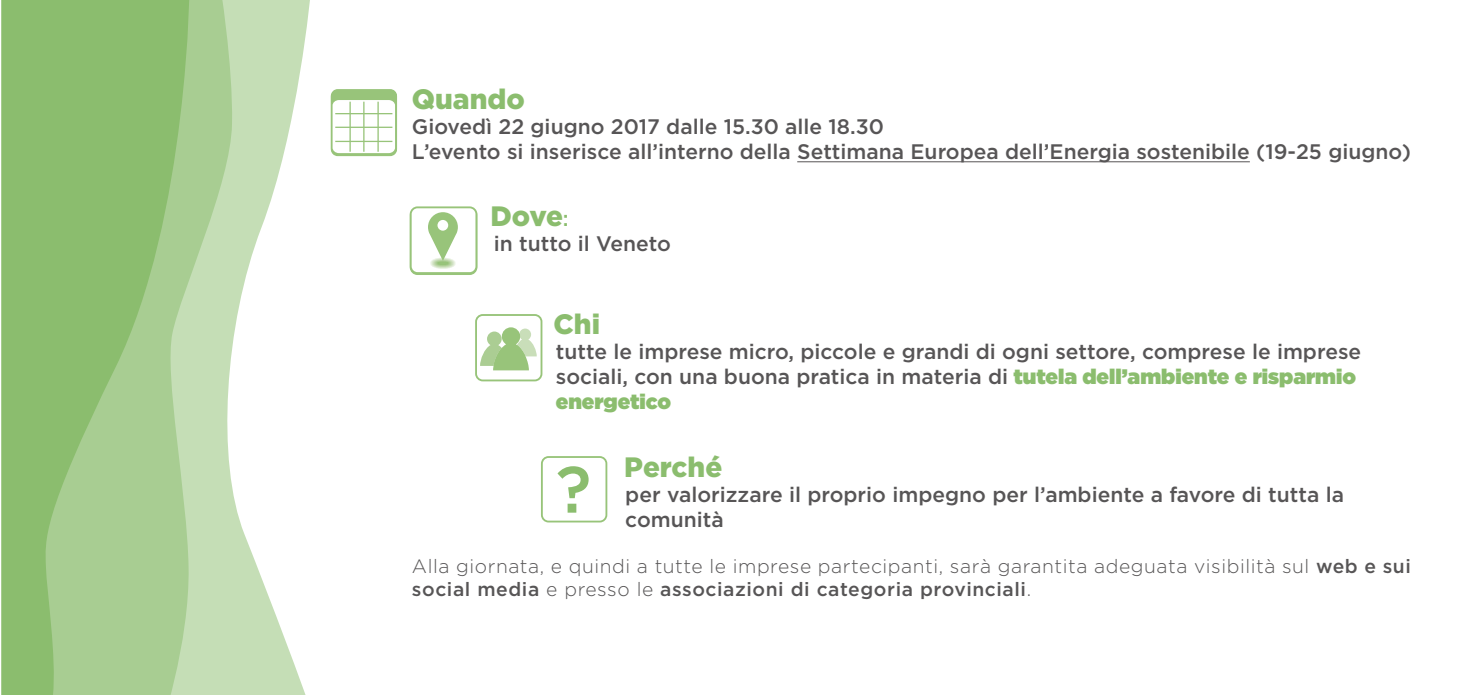
<style>
.page{position:relative;width:1474px;height:695px;background:#fff}
.page>*{position:absolute;margin:0;border:0;box-sizing:border-box;transform-origin:0 0}
.t1{font:900 28px "Gotham";color:#8bbd6e}
.t2{font:500 21px/25.2px "Gotham";color:#575556}
.t3{font:300 19.25px/23.1px "Gotham";letter-spacing:.03em;color:#575556}
.s1{font-weight:500;font-size:21px}
.s2{font-weight:900;color:#8bbd6e}
.s3{font-weight:500}
</style>
<div class="page">
<svg style="left:190px;top:0;width:120px;height:694px;fill:#c5deb6"></svg>
<svg style="left:1px;top:0;width:189px;height:694px;background:#97c37d"></svg>
<hr style="left:797px;top:161px;width:452px;height:1px;background:#575556">
<div style="left:331px;top:89px;width:66px;height:66px;background:#98c47a;border-radius:7px"></div>
<div style="left:332px;top:100px;width:63px;height:53px;background:#fff;border-radius:6px"></div>
<hr style="left:363px;top:102px;width:1px;height:50px;background:#98c47a">
<hr style="left:349px;top:102px;width:2px;height:50px;background:#98c47a">
<hr style="left:377px;top:102px;width:2px;height:50px;background:#98c47a">
<hr style="left:335px;top:127px;width:57px;height:1px;background:#98c47a">
<hr style="left:335px;top:113px;width:57px;height:1px;background:#98c47a">
<hr style="left:335px;top:141px;width:57px;height:1px;background:#98c47a">
<div style="left:410px;top:206px;width:67px;height:68px;border:2px solid #98c47a;border-radius:7px"></div>
<svg style="left:430px;top:257px;width:26px;height:12px"></svg>
<div style="left:430px;top:258px;width:25px;height:10px;background:#e5eedc;border-radius:50%"></div>
<div style="left:431px;top:258px;width:24px;height:10px;background:#dfead5;border-radius:50%"></div>
<div style="left:431px;top:258px;width:23px;height:10px;background:#e0ead6;border-radius:50%"></div>
<div style="left:432px;top:259px;width:21px;height:8px;background:#d0e1c2;border-radius:50%"></div>
<div style="left:433px;top:259px;width:20px;height:8px;background:#c6dcb5;border-radius:50%"></div>
<div style="left:434px;top:260px;width:18px;height:7px;background:#bcd5a7;border-radius:50%"></div>
<div style="left:434px;top:260px;width:18px;height:6px;background:#b3d29e;border-radius:50%"></div>
<div style="left:435px;top:261px;width:15px;height:5px;background:#b8d4a4;border-radius:50%"></div>
<div style="left:436px;top:261px;width:14px;height:5px;background:#abcd92;border-radius:50%"></div>
<svg style="left:428px;top:212px;width:30px;height:53px"></svg>
<div style="left:475px;top:314px;width:67px;height:67px;border:2px solid #98c47a;border-radius:7px"></div>
<svg style="left:480px;top:327px;width:57px;height:43px"></svg>
<div style="left:541px;top:456px;width:66px;height:66px;border:2px solid #98c47a;border-radius:7px"></div>
<svg style="left:557px;top:466px;width:31px;height:46px"></svg>
<p class="t1" style="left:412px;top:82px;width:114px">Quando</p>
<p class="t2" style="left:412px;top:113px;width:473px">Giovedì 22 giugno 2017 dalle 15.30 alle 18.30</p>
<p class="t2" style="left:412px;top:138px;width:1000px">L’evento si inserisce all’interno della Settimana Europea dell’Energia sostenibile (19-25 giugno)</p>
<p class="t1" style="left:490px;top:200px;width:80px">Dove<span class="s1">:</span></p>
<p class="t2" style="left:494px;top:231px;width:179px">in tutto il Veneto</p>
<p class="t1" style="left:553px;top:307px;width:48px">Chi</p>
<p class="t2" style="left:556px;top:338px;width:807px">tutte le imprese micro, piccole e grandi di ogni settore, comprese le imprese sociali, con una buona pratica in materia di <span class="s2">tutela dell’ambiente e risparmio energetico</span></p>
<p class="t1" style="left:624px;top:450px;width:99px">Perché</p>
<p class="t2" style="left:625px;top:481px;width:720px">per valorizzare il proprio impegno per l’ambiente a favore di tutta la comunità</p>
<p class="t3" style="left:412px;top:554px;width:1000px">Alla giornata, e quindi a tutte le imprese partecipanti, sarà garantita adeguata visibilità sul <span class="s3">web e sui social media</span> e presso le <span class="s3">associazioni di categoria provinciali</span>.</p>
</div>
